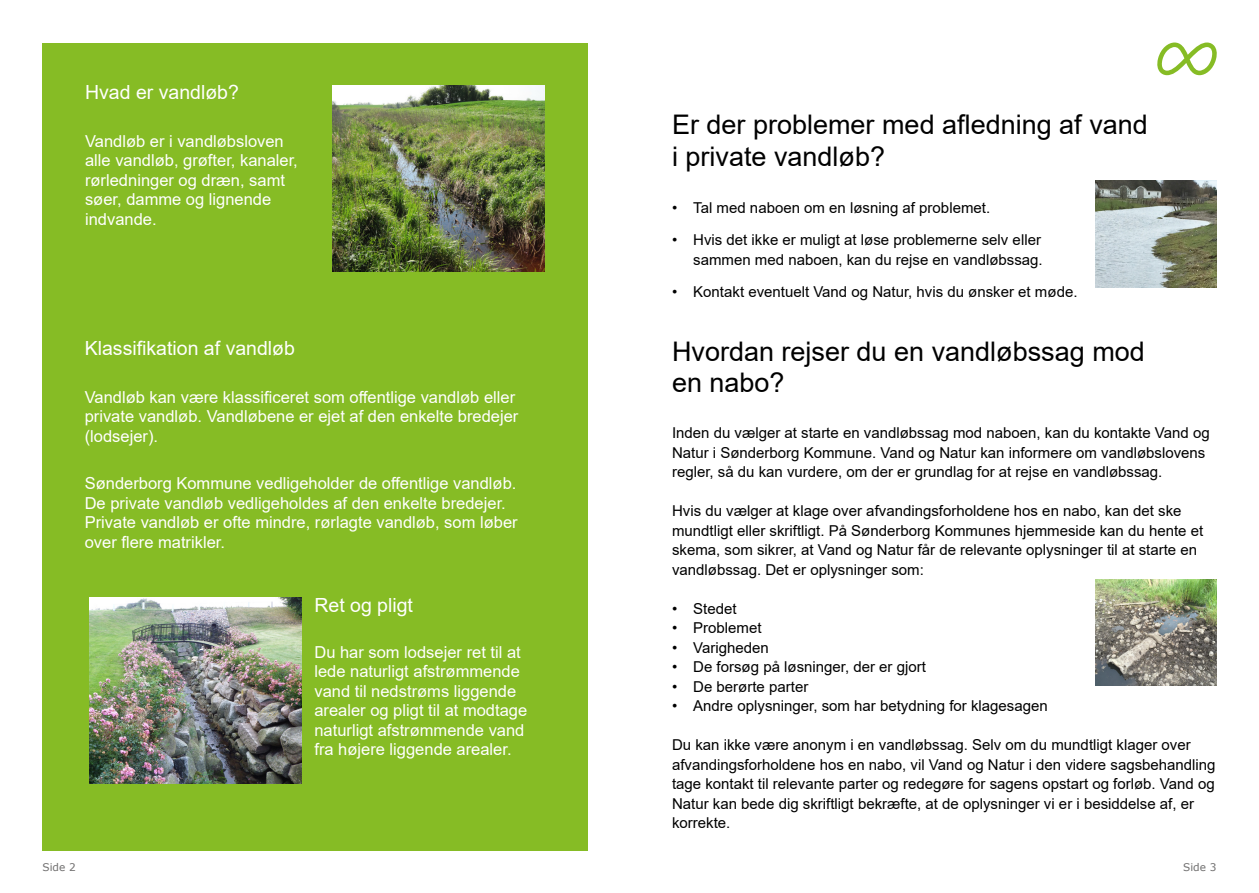
<style>
.page{position:relative;width:1259px;height:893px;background:#fff}
.page>*{position:absolute;margin:0;border:0;box-sizing:border-box;transform-origin:0 0}
.t1{font:27px/31.5px "Arial";color:#000}
.t2{font:19.5px "Arial";color:#fff}
.t3{font:16.5px/19.5px "Arial";color:#fff}
.t4{font:15px/19.5px "Arial";color:#000}
.t5{font:10.5px "Verdana";color:#706f6f}
</style>
<div class="page">
<img style="left:1095px;top:579px;width:121px;height:107px">
<img style="left:1095px;top:181px;width:121px;height:106px">
<div style="left:43px;top:43px;width:544px;height:807px;background:#86bc25"></div>
<img style="left:90px;top:597px;width:212px;height:186px">
<img style="left:332px;top:85px;width:212px;height:186px">
<svg style="left:1157px;top:43px;width:59px;height:32px"></svg>
<h2 class="t2" style="left:85px;top:79px;width:155px">Hvad er vandløb?</h2>
<p class="t3" style="left:85px;top:131px;width:214px">Vandløb er i vandløbsloven alle vandløb, grøfter, kanaler, rørledninger og dræn, samt søer, damme og lignende indvande.</p>
<h2 class="t2" style="left:85px;top:335px;width:212px">Klassifikation af vandløb</h2>
<p class="t3" style="left:85px;top:387px;width:435px">Vandløb kan være klassificeret som offentlige vandløb eller private vandløb. Vandløbene er ejet af den enkelte bredejer (lodsejer).</p>
<p class="t3" style="left:85px;top:474px;width:434px">Sønderborg Kommune vedligeholder de offentlige vandløb.<br>De private vandløb vedligeholdes af den enkelte bredejer.<br>Private vandløb er ofte mindre, rørlagte vandløb, som løber over flere matrikler.</p>
<h2 class="t2" style="left:314px;top:591px;width:100px">Ret og pligt</h2>
<p class="t3" style="left:314px;top:642px;width:214px">Du har som lodsejer ret til at lede naturligt afstrømmende vand til nedstrøms liggende arealer og pligt til at modtage naturligt afstrømmende vand fra højere liggende arealer.</p>
<h1 class="t1" style="left:672px;top:109px;width:477px">Er der problemer med afledning af vand i private vandløb?</h1>
<p class="t4" style="left:672px;top:198px;width:320px">• Tal med naboen om en løsning af problemet.</p>
<p class="t4" style="left:672px;top:230px;width:372px;text-align:right">• Hvis det ikke er muligt at løse problemerne selv eller sammen med naboen, kan du rejse en vandløbssag.</p>
<p class="t4" style="left:672px;top:282px;width:407px">• Kontakt eventuelt Vand og Natur, hvis du ønsker et møde.</p>
<h1 class="t1" style="left:672px;top:335px;width:474px">Hvordan rejser du en vandløbssag mod en nabo?</h1>
<p class="t4" style="left:672px;top:423px;width:539px">Inden du vælger at starte en vandløbssag mod naboen, kan du kontakte Vand og<br>Natur i Sønderborg Kommune. Vand og Natur kan informere om vandløbslovens regler, så du kan vurdere, om der er grundlag for at rejse en vandløbssag.</p>
<p class="t4" style="left:672px;top:501px;width:533px">Hvis du vælger at klage over afvandingsforholdene hos en nabo, kan det ske mundtligt eller skriftligt. På Sønderborg Kommunes hjemmeside kan du hente et skema, som sikrer, at Vand og Natur får de relevante oplysninger til at starte en vandløbssag. Det er oplysninger som:</p>
<p class="t4" style="left:672px;top:599px;width:66px">• Stedet</p>
<p class="t4" style="left:672px;top:618px;width:91px">• Problemet</p>
<p class="t4" style="left:672px;top:638px;width:98px">• Varigheden</p>
<p class="t4" style="left:672px;top:657px;width:255px">• De forsøg på løsninger, der er gjort</p>
<p class="t4" style="left:672px;top:677px;width:138px">• De berørte parter</p>
<p class="t4" style="left:672px;top:696px;width:377px">• Andre oplysninger, som har betydning for klagesagen</p>
<p class="t4" style="left:672px;top:735px;width:545px">Du kan ikke være anonym i en vandløbssag. Selv om du mundtligt klager over afvandingsforholdene hos en nabo, vil Vand og Natur i den videre sagsbehandling tage kontakt til relevante parter og redegøre for sagens opstart og forløb. Vand og Natur kan bede dig skriftligt bekræfte, at de oplysninger vi er i besiddelse af, er korrekte.</p>
<p class="t5" style="left:43px;top:860px;width:35px">Side 2</p>
<p class="t5" style="left:1183px;top:860px;width:35px">Side 3</p>
</div>
